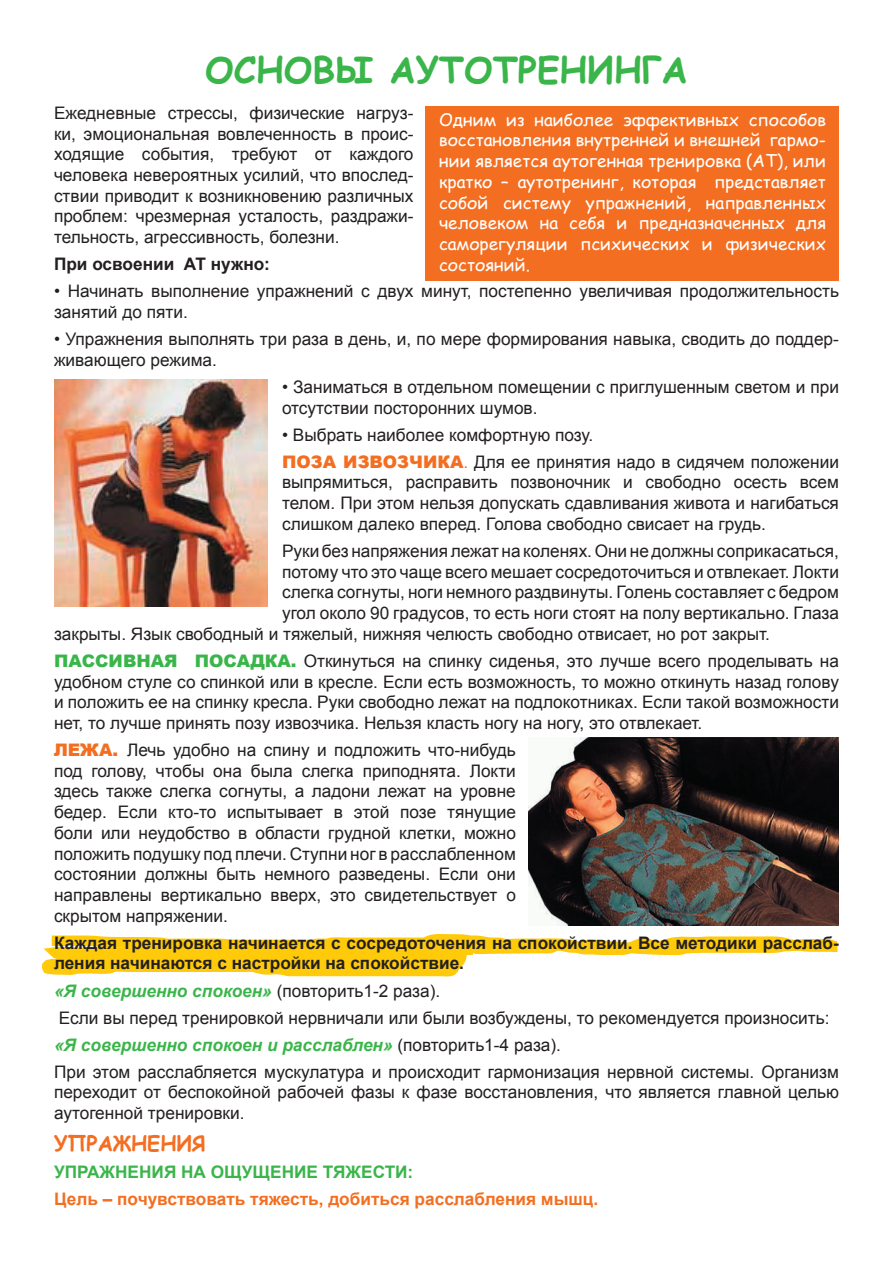
<style>
.page{position:relative;width:893px;height:1263px;background:#fff}
.page>*{position:absolute;margin:0;border:0;box-sizing:border-box;transform-origin:0 0}
.t1{font:700 36px "Comic Sans MS";color:#3ab54a}
.t2{font:700 21px "Comic Sans MS";color:#f36e21}
.t3{font:17.25px/20.7px "Arial";color:#231f20}
.t4{font:17.25px/20.7px "Comic Sans MS";color:#fff;text-align:justify}
.t5{font:700 17.25px/20.7px "Arial";color:#231f20}
.t6{font:700 17.25px "Arial";color:#f36e21}
.t7{font:700 17.25px "Arial";color:#3ab54a}
.s1{font-weight:900;color:#f36e21}
.s2{color:#f36e21}
.s3{font-weight:900;color:#3ab54a}
.s4{font-weight:700;font-style:italic;color:#3ab54a}
</style>
<div class="page">
<svg style="left:41px;top:934px;width:797px;height:43px"></svg>
<div style="left:425px;top:106px;width:414px;height:175px;background:#f36e21"></div>
<img style="left:54px;top:379px;width:213px;height:228px">
<img style="left:529px;top:737px;width:310px;height:189px">
<h1 class="t1" style="left:205px;top:43px;width:484px">ОСНОВЫ АУТОТРЕНИНГА</h1>
<p class="t4" style="left:439px;top:109px;width:388px">Одним из наиболее эффективных способов восстановления внутренней и внешней гармо&shy;нии является аутогенная тренировка (АТ), или кратко – аутотренинг, которая представляет собой систему упражнений, направленных человеком на себя и предназначенных для саморегуляции психических и физических состояний.</p>
<p class="t3" style="left:54px;top:103px;width:361px;text-align:justify">Ежедневные стрессы, физические нагруз&shy;ки, эмоциональная вовлеченность в проис&shy;ходящие события, требуют от каждого человека невероятных усилий, что впослед&shy;ствии приводит к возникновению различных проблем: чрезмерная усталость, раздражи&shy;тельность, агрессивность, болезни.</p>
<p class="t5" style="left:54px;top:254px;width:218px">При освоении АТ нужно:</p>
<p class="t3" style="left:54px;top:281px;width:786px">• Начинать выполнение упражнений с двух минут, постепенно увеличивая продолжительность занятий до пяти.</p>
<p class="t3" style="left:54px;top:329px;width:786px">• Упражнения выполнять три раза в день, и, по мере формирования навыка, сводить до поддер&shy;живающего режима.</p>
<p class="t3" style="left:282px;top:377px;width:558px">• Заниматься в отдельном помещении с приглушенным светом и при отсутствии посторонних шумов.</p>
<p class="t3" style="left:282px;top:421px;width:558px;line-height:27.2px">• Выбрать наиболее комфортную позу.<br><span class="s1">ПОЗА ИЗВОЗЧИКА</span><span class="s2">.</span> Для ее принятия надо в сидячем положении</p>
<p class="t3" style="left:282px;top:472px;width:558px;text-align:justify">выпрямиться, расправить позвоночник и свободно осесть всем телом. При этом нельзя допускать сдавливания живота и нагибаться слишком далеко вперед. Голова свободно свисает на грудь.</p>
<p class="t3" style="left:282px;top:541px;width:558px">Руки без напряжения лежат на коленях. Они не должны соприкасаться,</p>
<p class="t3" style="left:282px;top:561px;width:558px">потому что это чаще всего мешает сосредоточиться и отвлекает. Локти</p>
<p class="t3" style="left:282px;top:582px;width:558px">слегка согнуты, ноги немного раздвинуты. Голень составляет с бедром</p>
<p class="t3" style="left:282px;top:603px;width:558px">угол около 90 градусов, то есть ноги стоят на полу вертикально. Глаза</p>
<p class="t3" style="left:54px;top:623px;width:717px">закрыты. Язык свободный и тяжелый, нижняя челюсть свободно отвисает, но рот закрыт.</p>
<p class="t3" style="left:54px;top:651px;width:786px;text-align:justify"><span class="s3">ПАССИВНАЯ ПОСАДКА.</span> Откинуться на спинку сиденья, это лучше всего проделывать на удобном стуле со спинкой или в кресле. Если есть возможность, то можно откинуть назад голову и положить ее на спинку кресла. Руки свободно лежат на подлокотниках. Если такой возможности нет, то лучше принять позу извозчика. Нельзя класть ногу на ногу, это отвлекает.</p>
<p class="t3" style="left:54px;top:740px;width:463px;text-align:justify"><span class="s1">ЛЕЖА.</span> Лечь удобно на спину и подложить что-нибудь под голову, чтобы она была слегка приподнята. Локти здесь также слегка согнуты, а ладони лежат на уровне бедер. Если кто-то испытывает в этой позе тянущие боли или неудобство в области грудной клетки, можно положить подушку под плечи. Ступни ног в расслабленном состоянии должны быть немного разведены. Если они направлены вертикально вверх, это свидетельствует о скрытом напряжении.</p>
<p class="t5" style="left:54px;top:933px;width:786px">Каждая тренировка начинается с сосредоточения на спокойствии. Все методики расслаб&shy;ления начинаются с настройки на спокойствие.</p>
<p class="t3" style="left:54px;top:977px;width:786px;line-height:27.2px"><span class="s4">«Я совершенно спокоен»</span> (повторить1-2 раза).<br>Если вы перед тренировкой нервничали или были возбуждены, то рекомендуется произносить: <span class="s4">«Я совершенно спокоен и расслаблен»</span> (повторить1-4 раза).<br>При этом расслабляется мускулатура и происходит гармонизация нервной системы. Организм</p>
<p class="t3" style="left:54px;top:1082px;width:786px">переходит от беспокойной рабочей фазы к фазе восстановления, что является главной целью аутогенной тренировки.</p>
<p class="t2" style="left:54px;top:1127px;width:153px">УПРАЖНЕНИЯ</p>
<p class="t7" style="left:54px;top:1160px;width:361px">УПРАЖНЕНИЯ НА ОЩУЩЕНИЕ ТЯЖЕСТИ:</p>
<p class="t6" style="left:54px;top:1187px;width:546px">Цель – почувствовать тяжесть, добиться расслабления мышц.</p>
</div>
